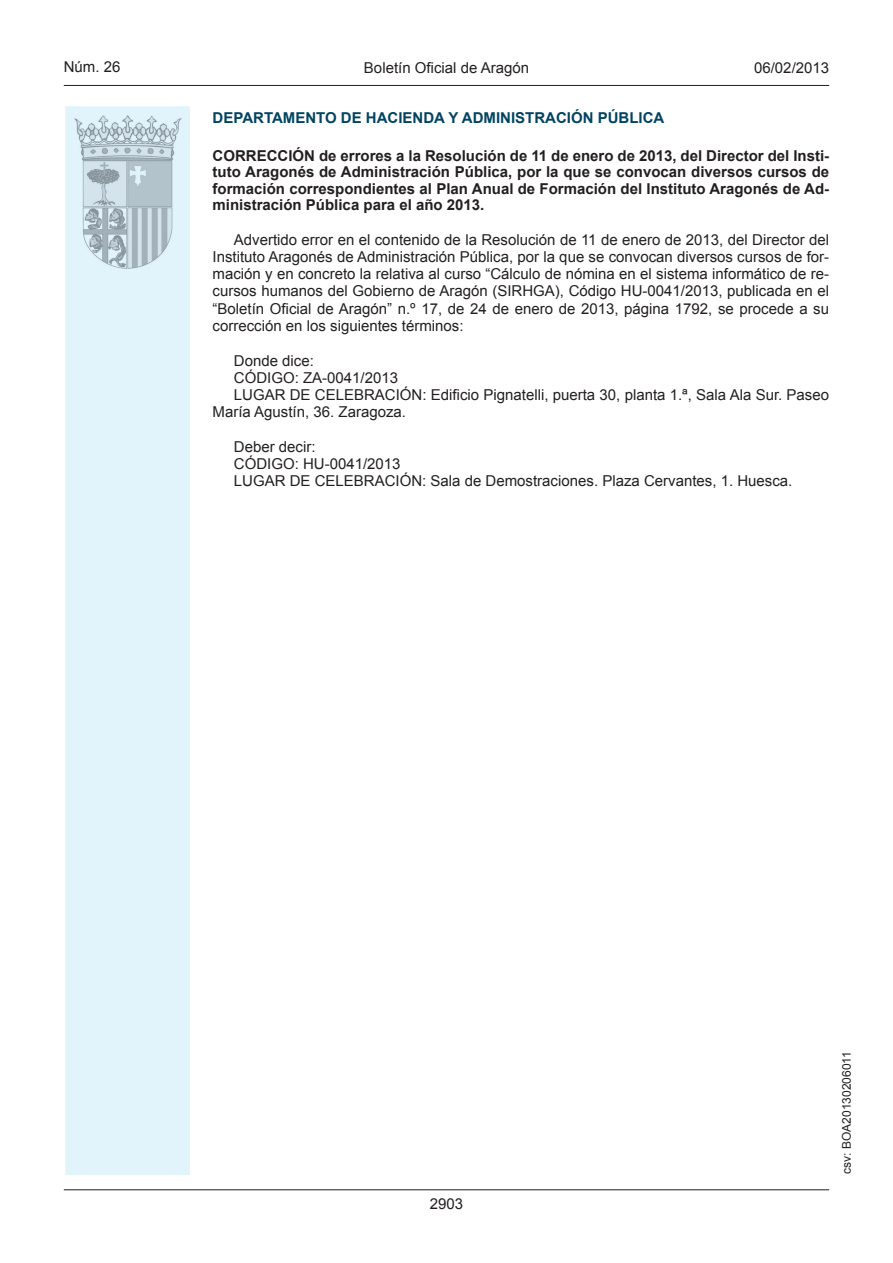
<style>
.page{position:relative;width:893px;height:1263px;background:#fff}
.page>*{position:absolute;margin:0;border:0;box-sizing:border-box;transform-origin:0 0}
.t1{font:15px/17.2px "Arial";color:#231f20;text-align:justify}
.t2{font:700 15px/16.5px "Arial";color:#231f20;text-align:justify}
.t3{font:700 15px "Arial";color:#004462}
.t4{font:12px "Arial";color:#231f20}
</style>
<div class="page">
<hr style="left:64px;top:85px;width:765px;height:1px;background:#231f20">
<div style="left:65px;top:105px;width:126px;height:1070px;background:#e1f4fc"></div>
<div style="left:64px;top:105px;width:127px;height:1071px;border:2px solid #fff"></div>
<img style="left:75px;top:115px;width:106px;height:153px">
<hr style="left:64px;top:1189px;width:765px;height:1px;background:#231f20">
<p class="t1" style="left:64px;top:59px;width:58px">Núm. 26</p>
<p class="t1" style="left:364px;top:59px;width:167px">Boletín Oficial de Aragón</p>
<p class="t1" style="left:754px;top:59px;width:77px">06/02/2013</p>
<p class="t3" style="left:213px;top:108px;width:453px">DEPARTAMENTO DE HACIENDA Y ADMINISTRACIÓN PÚBLICA</p>
<p class="t2" style="left:213px;top:148px;width:618px">CORRECCIÓN de errores a la Resolución de 11 de enero de 2013, del Director del Insti&shy;tuto Aragonés de Administración Pública, por la que se convocan diversos cursos de formación correspondientes al Plan Anual de Formación del Instituto Aragonés de Ad&shy;ministración Pública para el año 2013.</p>
<p class="t1" style="left:213px;top:231px;width:618px;text-indent:21px">Advertido error en el contenido de la Resolución de 11 de enero de 2013, del Director del Instituto Aragonés de Administración Pública, por la que se convocan diversos cursos de for&shy;mación y en concreto la relativa al curso “Cálculo de nómina en el sistema informático de re&shy;cursos humanos del Gobierno de Aragón (SIRHGA), Código HU-0041/2013, publicada en el “Boletín Oficial de Aragón” n.º 17, de 24 de enero de 2013, página 1792, se procede a su corrección en los siguientes términos:</p>
<p class="t1" style="left:234px;top:352px;width:82px">Donde dice:</p>
<p class="t1" style="left:234px;top:369px;width:166px">CÓDIGO: ZA-0041/2013</p>
<p class="t1" style="left:234px;top:386px;width:597px">LUGAR DE CELEBRACIÓN: Edificio Pignatelli, puerta 30, planta 1.ª, Sala Ala Sur. Paseo</p>
<p class="t1" style="left:213px;top:404px;width:195px">María Agustín, 36. Zaragoza.</p>
<p class="t1" style="left:234px;top:438px;width:560px;text-align:left">Deber decir:<br>CÓDIGO: HU-0041/2013<br>LUGAR DE CELEBRACIÓN: Sala de Demostraciones. Plaza Cervantes, 1. Huesca.</p>
<p class="t1" style="left:430px;top:1195px;width:35px">2903</p>
<p class="t4" style="left:839px;top:1174px;width:124px;rotate:-90deg">csv: BOA20130206011</p>
</div>
